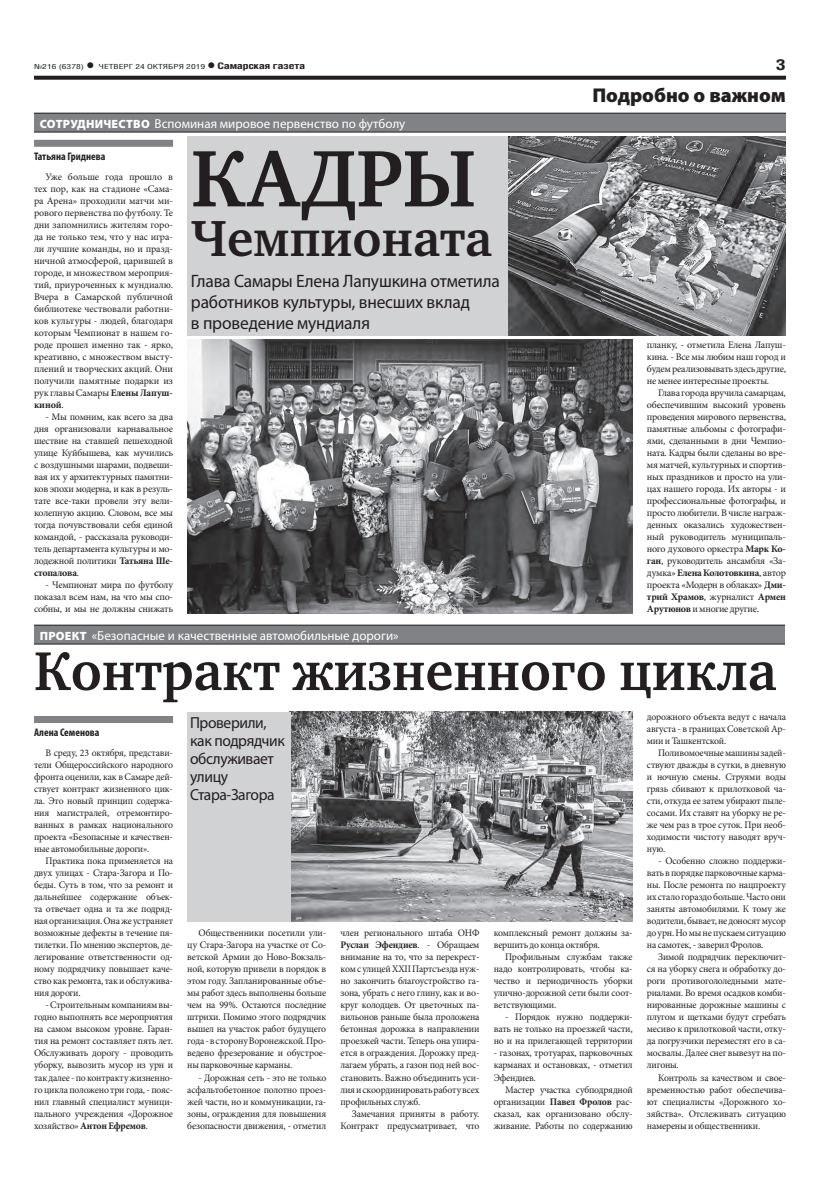
<style>
.page{position:relative;width:820px;height:1191px;background:#fff}
.page>*{position:absolute;margin:0;border:0;box-sizing:border-box;transform-origin:0 0}
.t1{font:700 82px "Charter C";letter-spacing:.015em;color:#231f20;scale:.96 1}
.t2{font:700 56px "Charter C";color:#231f20;scale:.95 1}
.t3{font:700 52px "Charter C";color:#231f20;scale:.96 1}
.t4{font:900 20px "Myriad Pro";color:#231f20}
.t5{font:18px/21px "Myriad Pro";letter-spacing:-.01em;color:#231f20}
.t6{font:16px/18px "Myriad Pro";letter-spacing:-.025em;color:#231f20}
.t7{font:700 15px "Helios Cond";color:#231f20;scale:1.4 1}
.t8{font:13px "Myriad Pro";color:#fff}
.t9{font:700 condensed 11px "Myriad Pro";color:#231f20}
.t10{font:10px/12px "Minion Pro";letter-spacing:-.02em;color:#231f20;text-align:justify}
.t11{font:700 9px "Helios Cond";letter-spacing:-.02em;color:#231f20;scale:1.4 1}
.t12{font:7px "Helios Cond";color:#231f20;scale:1.4 1}
.s1{font-weight:700;font-size:16px}
.s2{font-size:16px}
.s3{font-weight:900;font-size:12px}
.s4{font-weight:700}
</style>
<div class="page">
<svg style="left:34px;top:76px;width:751px;height:4px;background:#322f2f"></svg>
<div style="left:34px;top:625px;width:750px;height:19px;background:#808285"></div>
<hr style="left:34px;top:625px;width:750px;height:1px;background:#231f20">
<hr style="left:34px;top:644px;width:750px;height:1px;background:#231f20">
<div style="left:34px;top:113px;width:751px;height:19px;background:#808285"></div>
<hr style="left:34px;top:113px;width:751px;height:1px;background:#231f20">
<hr style="left:34px;top:132px;width:751px;height:1px;background:#231f20">
<div style="left:34px;top:140px;width:139px;height:7px;background:#808285"></div>
<div style="left:187px;top:136px;width:387px;height:200px;background:#d1d2d4"></div>
<img style="left:508px;top:136px;width:277px;height:200px">
<img style="left:187px;top:339px;width:445px;height:275px">
<img style="left:290px;top:712px;width:342px;height:209px">
<div style="left:34px;top:716px;width:139px;height:7px;background:#808285"></div>
<div style="left:187px;top:712px;width:103px;height:209px;background:#d1d2d4"></div>
<p class="t12" style="left:34px;top:63px;width:124px">№216 (6378) <span class="s1">•</span> ЧЕТВЕРГ 24 ОКТЯБРЯ 2019</p>
<p class="t11" style="left:207px;top:61px;width:72px"><span class="s2">•</span> Самарская газета</p>
<h3 class="t7" style="left:775px;top:55px;width:9px">3</h3>
<h3 class="t8" style="left:40px;top:115px;width:367px"><span class="s3">СОТРУДНИЧЕСТВО</span> Вспоминая мировое первенство по футболу</h3>
<p class="t9" style="left:34px;top:150px;width:73px">Татьяна Гриднева</p>
<p class="t10" style="left:34px;top:171px;width:140px;text-indent:11px">Уже больше года прошло в тех пор, как на стадионе «Сама&shy;ра Арена» проходили матчи ми&shy;рового первенства по футболу. Те дни запомнились жителям горо&shy;да не только тем, что у нас игра&shy;ли лучшие команды, но и празд&shy;ничной атмосферой, царившей в городе, и множеством мероприя&shy;тий, приуроченных к мундиалю.<br>Вчера в Самарской публичной библиотеке чествовали работни&shy;ков культуры - людей, благодаря которым Чемпионат в нашем го&shy;роде прошел именно так - ярко, креативно, с множеством высту&shy;плений и творческих акций. Они получили памятные подарки из рук главы Самары <span class="s4">Елены Лапуш&shy;киной</span>.</p>
<p class="t10" style="left:34px;top:411px;width:140px;text-indent:11px">- Мы помним, как всего за два дня организовали карнавальное шествие на ставшей пешеходной улице Куйбышева, как мучились с воздушными шарами, подвеши&shy;вая их у архитектурных памятни&shy;ков эпохи модерна, и как в резуль&shy;тате все-таки провели эту вели&shy;колепную акцию. Словом, все мы тогда почувствовали себя единой командой, - рассказала руководи&shy;тель департамента культуры и мо&shy;лодежной политики <span class="s4">Татьяна Ше&shy;стопалова</span>.</p>
<p class="t10" style="left:34px;top:579px;width:140px;text-indent:11px">- Чемпионат мира по футболу показал всем нам, на что мы спо&shy;собны, и мы не должны снижать</p>
<h1 class="t1" style="left:191px;top:134px;width:298px">КАДРЫ</h1>
<h3 class="t3" style="left:191px;top:210px;width:315px">Чемпионата</h3>
<h3 class="t5" style="left:191px;top:270px;width:310px">Глава Самары Елена Лапушкина отметила работников культуры, внесших вклад<br>в проведение мундиаля</h3>
<h3 class="t8" style="left:40px;top:627px;width:360px"><span class="s3">ПРОЕКТ</span> «Безопасные и качественные автомобильные дороги»</h3>
<h3 class="t4" style="left:592px;top:84px;width:195px">Подробно о важном</h3>
<p class="t10" style="left:646px;top:339px;width:140px">планку, - отметила Елена Лапуш&shy;кина. - Все мы любим наш город и будем реализовывать здесь другие, не менее интересные проекты.</p>
<p class="t10" style="left:646px;top:387px;width:140px;text-indent:11px">Глава города вручила самарцам, обеспечившим высокий уровень проведения мирового первенства, памятные альбомы с фотографи&shy;ями, сделанными в дни Чемпио&shy;ната. Кадры были сделаны во вре&shy;мя матчей, культурных и спортив&shy;ных праздников и просто на ули&shy;цах нашего города. Их авторы - и профессиональные фотографы, и просто любители. В числе награж&shy;денных оказались художествен&shy;ный руководитель муниципаль&shy;ного духового оркестра <span class="s4">Марк Ко&shy;ган</span>, руководитель ансамбля «За&shy;думка» <span class="s4">Елена Колотовкина</span>, автор проекта «Модерн в облаках» <span class="s4">Дми&shy;трий Храмов</span>, журналист <span class="s4">Армен Арутюнов</span> и многие другие.</p>
<h2 class="t2" style="left:34px;top:640px;width:782px">Контракт жизненного цикла</h2>
<h3 class="t6" style="left:190px;top:713px;width:96px">Проверили, как подрядчик обслуживает улицу<br>Стара-Загора</h3>
<p class="t10" style="left:646px;top:711px;width:140px">дорожного объекта ведут с начала августа - в границах Советской Ар&shy;мии и Ташкентской.</p>
<p class="t10" style="left:646px;top:747px;width:140px;text-indent:11px">Поливомоечные машины задей&shy;ствуют дважды в сутки, в дневную и ночную смены. Струями воды грязь сбивают к прилотковой ча&shy;сти, откуда ее затем убирают пыле&shy;сосами. Их ставят на уборку не ре&shy;же чем раз в трое суток. При необ&shy;ходимости чистоту наводят вруч&shy;ную.</p>
<p class="t10" style="left:646px;top:855px;width:140px;text-indent:11px">- Особенно сложно поддержи&shy;вать в порядке парковочные карма&shy;ны. После ремонта по нацпроекту их стало гораздо больше. Часто они заняты автомобилями. К тому же водители, бывает, не доносят мусор до урн. Но мы не пускаем ситуацию на самотек, - заверил Фролов.</p>
<p class="t10" style="left:646px;top:951px;width:140px;text-indent:11px">Зимой подрядчик переключит&shy;ся на уборку снега и обработку до&shy;роги противогололедными мате&shy;риалами. Во время осадков комби&shy;нированные дорожные машины с плугом и щетками будут сгребать месиво к прилотковой части, отку&shy;да погрузчики переместят его в са&shy;мосвалы. Далее снег вывезут на по&shy;лигоны.</p>
<p class="t10" style="left:646px;top:1071px;width:140px;text-indent:11px">Контроль за качеством и свое&shy;временностью работ обеспечива&shy;ют специалисты «Дорожного хо&shy;зяйства». Отслеживать ситуацию намерены и общественники.</p>
<p class="t9" style="left:34px;top:726px;width:67px">Алена Семенова</p>
<p class="t10" style="left:34px;top:747px;width:140px;text-indent:11px">В среду, 23 октября, представи&shy;тели Общероссийского народного фронта оценили, как в Самаре дей&shy;ствует контракт жизненного цик&shy;ла. Это новый принцип содержа&shy;ния магистралей, отремонтиро&shy;ванных в рамках национального проекта «Безопасные и качествен&shy;ные автомобильные дороги».</p>
<p class="t10" style="left:34px;top:855px;width:140px;text-indent:11px">Практика пока применяется на двух улицах - Стара-Загора и По&shy;беды. Суть в том, что за ремонт и дальнейшее содержание объек&shy;та отвечает одна и та же подряд&shy;ная организация. Она же устраняет возможные дефекты в течение пя&shy;тилетки. По мнению экспертов, де&shy;легирование ответственности од&shy;ному подрядчику повышает каче&shy;ство как ремонта, так и обслужива&shy;ния дороги.</p>
<p class="t10" style="left:34px;top:999px;width:140px;text-indent:11px">- Строительным компаниям вы&shy;годно выполнять все мероприятия на самом высоком уровне. Гаран&shy;тия на ремонт составляет пять лет.<br>Обслуживать дорогу - проводить уборку, вывозить мусор из урн и так далее - по контракту жизненно&shy;го цикла положено три года, - пояс&shy;нил главный специалист муници&shy;пального учреждения «Дорожное хозяйство» <span class="s4">Антон Ефремов</span>.</p>
<p class="t10" style="left:187px;top:927px;width:140px;text-indent:11px">Общественники посетили ули&shy;цу Стара-Загора на участке от Со&shy;ветской Армии до Ново-Вокзаль&shy;ной, которую привели в порядок в этом году. Запланированные объе&shy;мы работ здесь выполнены больше чем на 99%. Остаются последние штрихи. Помимо этого подрядчик вышел на участок работ будущего года - в сторону Воронежской. Про&shy;ведено фрезерование и обустрое&shy;ны парковочные карманы.</p>
<p class="t10" style="left:187px;top:1071px;width:140px;text-indent:11px">- Дорожная сеть - это не только асфальтобетонное полотно проез&shy;жей части, но и коммуникации, га&shy;зоны, ограждения для повышения безопасности движения, - отметил</p>
<p class="t10" style="left:340px;top:927px;width:140px">член регионального штаба ОНФ <span class="s4">Руслан Эфендиев</span>. - Обращаем внимание на то, что за перекрест&shy;ком с улицей XXII Партсъезда нуж&shy;но закончить благоустройство га&shy;зона, убрать с него глину, как и во&shy;круг колодцев. От цветочных па&shy;вильонов раньше была проложена бетонная дорожка в направлении проезжей части. Теперь она упира&shy;ется в ограждения. Дорожку пред&shy;лагаем убрать, а газон под ней вос&shy;становить. Важно объединить уси&shy;лия и скоординировать работу всех профильных служб.</p>
<p class="t10" style="left:340px;top:1107px;width:140px;text-align:right">Замечания приняты в работу.<br>Контракт предусматривает, что</p>
<p class="t10" style="left:493px;top:927px;width:140px">комплексный ремонт должны за&shy;вершить до конца октября.</p>
<p class="t10" style="left:493px;top:951px;width:140px;text-indent:11px">Профильным службам также надо контролировать, чтобы ка&shy;чество и периодичность уборки улично-дорожной сети были соот&shy;ветствующими.</p>
<p class="t10" style="left:493px;top:1011px;width:140px;text-indent:11px">- Порядок нужно поддержи&shy;вать не только на проезжей части, но и на прилегающей территории</p>
<p class="t10" style="left:493px;top:1047px;width:140px">- газонах, тротуарах, парковочных карманах и остановках, - отметил Эфендиев.</p>
<p class="t10" style="left:493px;top:1083px;width:140px;text-indent:11px">Мастер участка субподрядной организации <span class="s4">Павел Фролов</span> рас&shy;сказал, как организовано обслу&shy;живание. Работы по содержанию</p>
</div>
